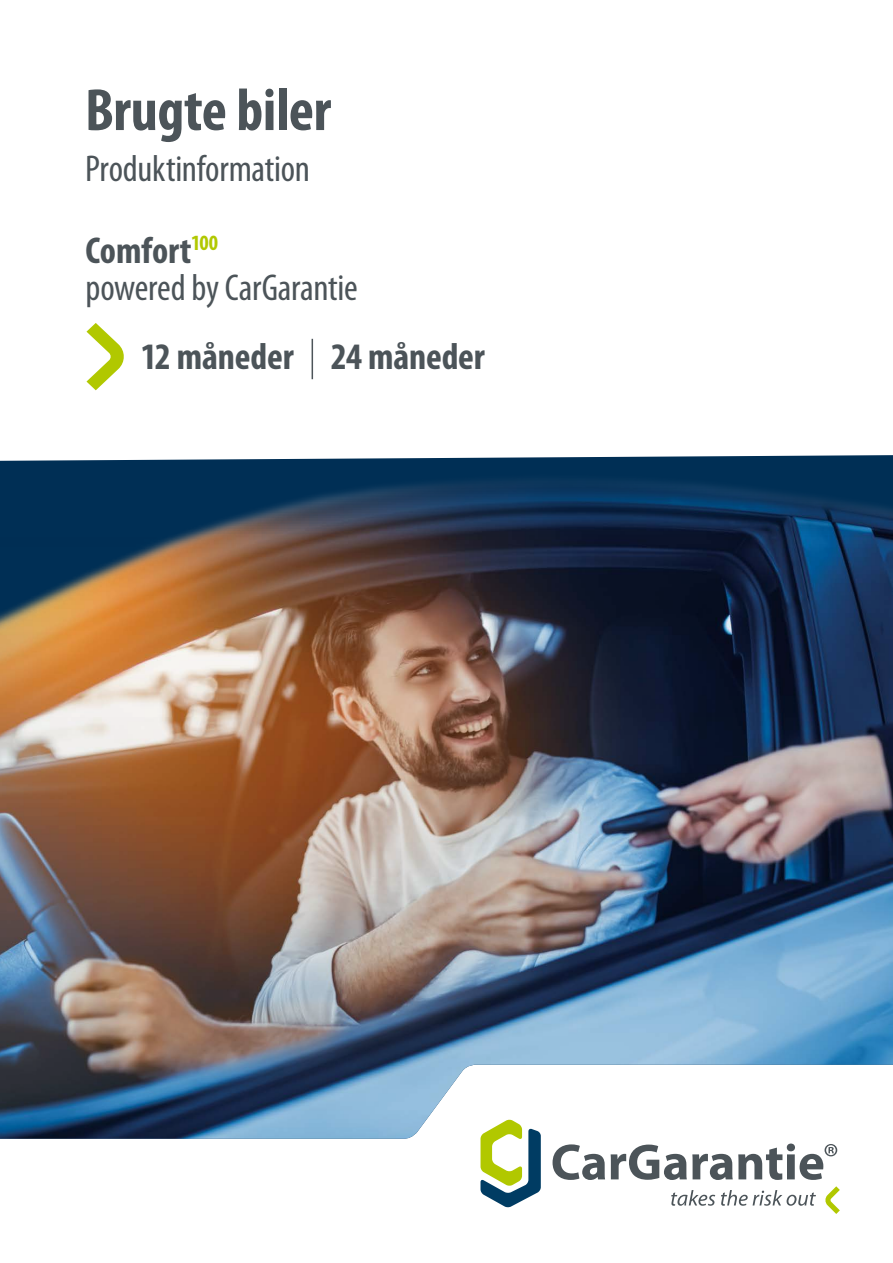
<style>
.page{position:relative;width:893px;height:1263px;background:#fff}
.page>*{position:absolute;margin:0;border:0;box-sizing:border-box;transform-origin:0 0}
.t1{font:700 condensed 60px "Myriad Pro";letter-spacing:-.005em;color:#4c5459}
.t2{font:condensed 37.5px/81.3px "Myriad Pro";letter-spacing:-.01em;color:#4c5459}
.t3{font:700 condensed 37.5px "Myriad Pro";letter-spacing:-.005em;color:#4c5459}
.s1{font-weight:700}
</style>
<div class="page">
<hr style="left:312px;top:339px;width:1px;height:40px;background:#4c5459">
<svg style="left:480px;top:1139px;width:61px;height:68px"></svg>
<svg style="left:553px;top:1144px;width:52px;height:36px"></svg>
<svg style="left:825px;top:1186px;width:15px;height:28px"></svg>
<svg style="left:671px;top:1190px;width:44px;height:16px"></svg>
<svg style="left:721px;top:1190px;width:95px;height:16px"></svg>
<svg style="left:611px;top:1143px;width:226px;height:37px"></svg>
<img style="left:0;top:462px;width:893px;height:677px">
<svg style="left:86px;top:323px;width:38px;height:67px"></svg>
<h1 class="t1" style="left:85px;top:73px;width:248px">Brugte biler</h1>
<p class="t2" style="left:85px;top:128px;width:226px">Produktinformation<br><span class="s1">Comfort</span><sup>100</sup></p>
<p class="t2" style="left:86px;top:247px;width:274px">powered by CarGarantie</p>
<p class="t3" style="left:141px;top:333px;width:346px">12 måneder 24 måneder</p>
</div>
